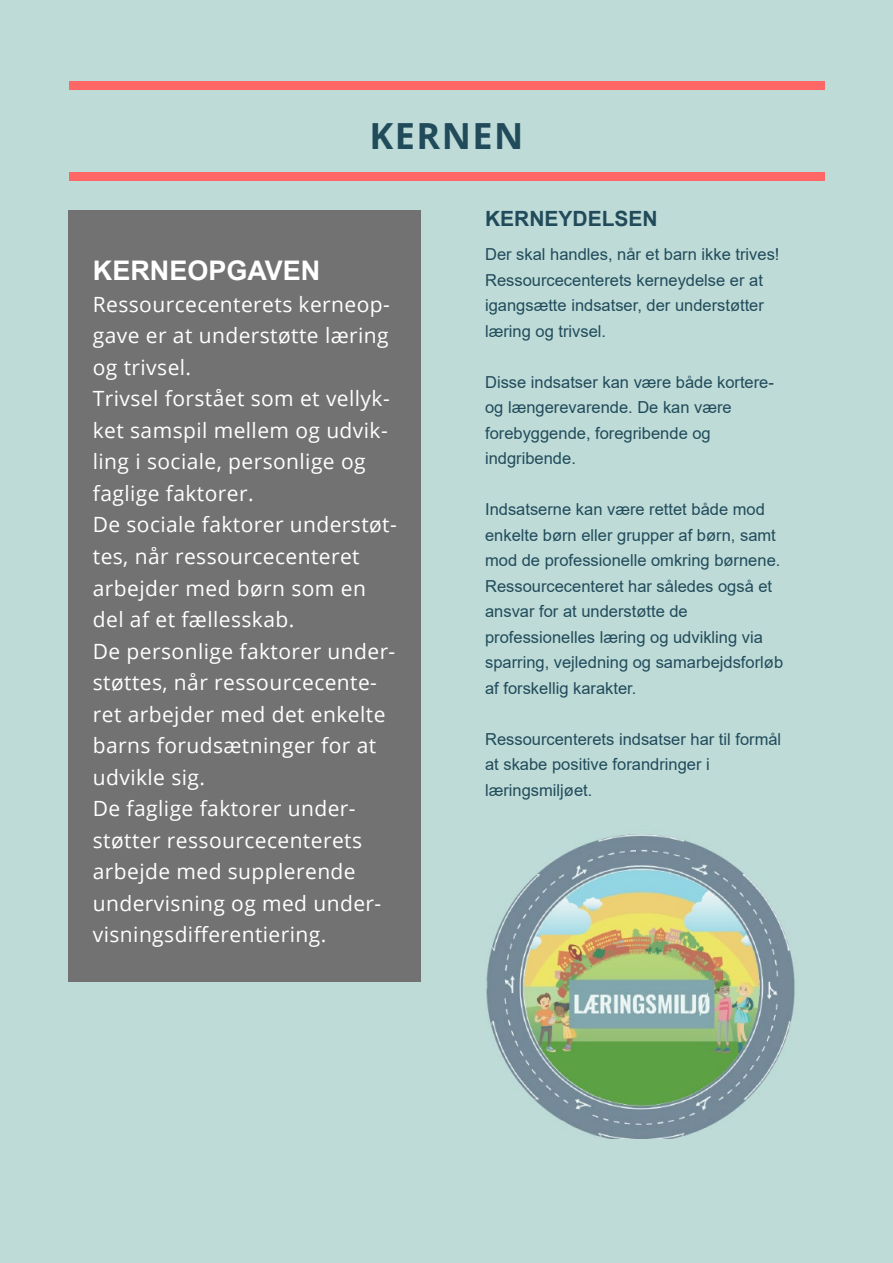
<style>
.page{position:relative;width:893px;height:1263px;background:#bedbd7}
.page>*{position:absolute;margin:0;border:0;box-sizing:border-box;transform-origin:0 0}
.t1{font:700 36px "Open Sans";letter-spacing:.04em;color:#214b5b}
.t2{font:700 27px "Arial";color:#fff}
.Brødtekst{font:21px/31.5px "Open Sans";letter-spacing:.02em;color:#fff}
.t3{font:700 21px "Arial";color:#214b5b}
.Brød_lille{font:16.5px/25.5px "Arial";color:#214b5b}
</style>
<div class="page">
<div style="left:69px;top:210px;width:352px;height:771px;background:#727272"></div>
<div style="left:69px;top:81px;width:755px;height:8px;background:#ff6767"></div>
<div style="left:69px;top:172px;width:755px;height:9px;background:#ff6767"></div>
<img style="left:486px;top:834px;width:309px;height:304px">
<h2 class="t1" style="left:370px;top:110px;width:155px">KERNEN</h2>
<h3 class="t2" style="left:93px;top:252px;width:229px">KERNEOPGAVEN</h3>
<p class="Brødtekst" style="left:93px;top:288px;width:306px">Ressourcecenterets kerneop&shy;gave er at understøtte læring og trivsel.<br>Trivsel forstået som et vellyk&shy;ket samspil mellem og udvik&shy;ling i sociale, personlige og faglige faktorer.<br>De sociale faktorer understøt&shy;tes, når ressourcecenteret arbejder med børn som en del af et fællesskab.<br>De personlige faktorer under&shy;støttes, når ressourcecente&shy;ret arbejder med det enkelte barns forudsætninger for at udvikle sig.<br>De faglige faktorer under&shy;støtter ressourcecenterets arbejde med supplerende undervisning og med under&shy;visningsdifferentiering.</p>
<h3 class="t3" style="left:485px;top:204px;width:174px">KERNEYDELSEN</h3>
<p class="Brød_lille" style="left:485px;top:242px;width:296px">Der skal handles, når et barn ikke trives!<br>Ressourcecenterets kerneydelse er at igangsætte indsatser, der understøtter læring og trivsel.</p>
<p class="Brød_lille" style="left:485px;top:369px;width:290px">Disse indsatser kan være både kortere&shy;og længerevarende. De kan være forebyggende, foregribende og indgribende.</p>
<p class="Brød_lille" style="left:485px;top:497px;width:300px">Indsatserne kan være rettet både mod enkelte børn eller grupper af børn, samt mod de professionelle omkring børnene.<br>Ressourcecenteret har således også et ansvar for at understøtte de professionelles læring og udvikling via sparring, vejledning og samarbejdsforløb af forskellig karakter.</p>
<p class="Brød_lille" style="left:485px;top:726px;width:298px">Ressourcenterets indsatser har til formål at skabe positive forandringer i læringsmiljøet.</p>
</div>
